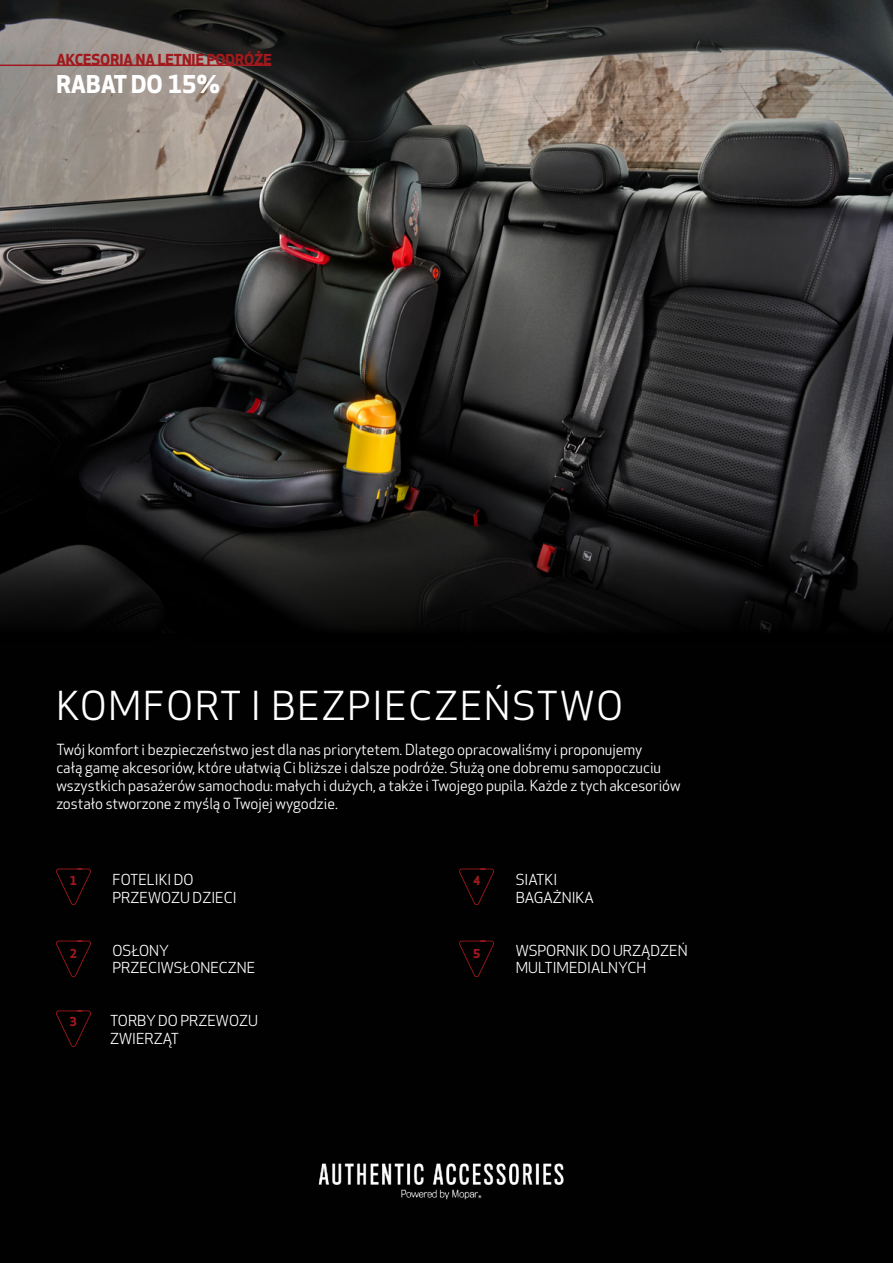
<style>
.page{position:relative;width:893px;height:1263px;background:#fff}
.page>*{position:absolute;margin:0;border:0;box-sizing:border-box;transform-origin:0 0}
.t1{font:39px "Apex New";letter-spacing:.05em;color:#fff}
.t2{font:700 24px "Apex New";color:#fff}
.t3{font:15px/18px "Apex New";color:#fff}
.t4{font:14.85px/17.9px "Apex New";color:#fff}
.t5{font:700 14.85px "Apex New";color:#a1191d}
.t6{font:700 12px "Apex New";color:#a1191d}
</style>
<div class="page">
<img style="left:0;top:0;width:893px;height:502px">
<div style="left:0;top:641px;width:893px;height:622px;background:#010101"></div>
<svg style="left:0;top:502px;width:893px;height:139px;background:#111"></svg>
<svg style="left:56px;top:868px;width:35px;height:37px"></svg>
<svg style="left:459px;top:868px;width:35px;height:37px"></svg>
<svg style="left:56px;top:940px;width:35px;height:37px"></svg>
<svg style="left:459px;top:940px;width:35px;height:37px"></svg>
<svg style="left:56px;top:1010px;width:35px;height:37px"></svg>
<img style="left:318px;top:1163px;width:246px;height:37px">
<hr style="left:0;top:65px;width:271px;height:1px;background:#a1191d">
<p class="t5" style="left:56px;top:51px;width:217px">AKCESORIA NA LETNIE PODRÓŻE</p>
<h2 class="t2" style="left:56px;top:70px;width:165px">RABAT DO 15%</h2>
<h1 class="t1" style="left:56px;top:684px;width:568px">KOMFORT I BEZPIECZEŃSTWO</h1>
<p class="t3" style="left:56px;top:741px;width:626px">Twój komfort i bezpieczeństwo jest dla nas priorytetem. Dlatego opracowaliśmy i proponujemy<br>całą gamę akcesoriów, które ułatwią Ci bliższe i dalsze podróże. Służą one dobremu samopoczuciu wszystkich pasażerów samochodu: małych i dużych, a także i Twojego pupila. Każde z tych akcesoriów zostało stworzone z myślą o Twojej wygodzie.</p>
<p class="t4" style="left:113px;top:871px;width:125px">FOTELIKI DO<br>PRZEWOZU DZIECI</p>
<p class="t4" style="left:516px;top:871px;width:80px">SIATKI<br>BAGAŻNIKA</p>
<p class="t6" style="left:70px;top:874px;width:9px">1</p>
<p class="t6" style="left:473px;top:874px;width:9px">4</p>
<p class="t4" style="left:113px;top:942px;width:144px">OSŁONY<br>PRZECIWSŁONECZNE</p>
<p class="t4" style="left:516px;top:942px;width:173px">WSPORNIK DO URZĄDZEŃ<br>MULTIMEDIALNYCH</p>
<p class="t6" style="left:70px;top:947px;width:9px">2</p>
<p class="t6" style="left:473px;top:947px;width:9px">5</p>
<p class="t6" style="left:70px;top:1014px;width:9px">3</p>
<p class="t4" style="left:110px;top:1012px;width:149px">TORBY DO PRZEWOZU<br>ZWIERZĄT</p>
</div>
